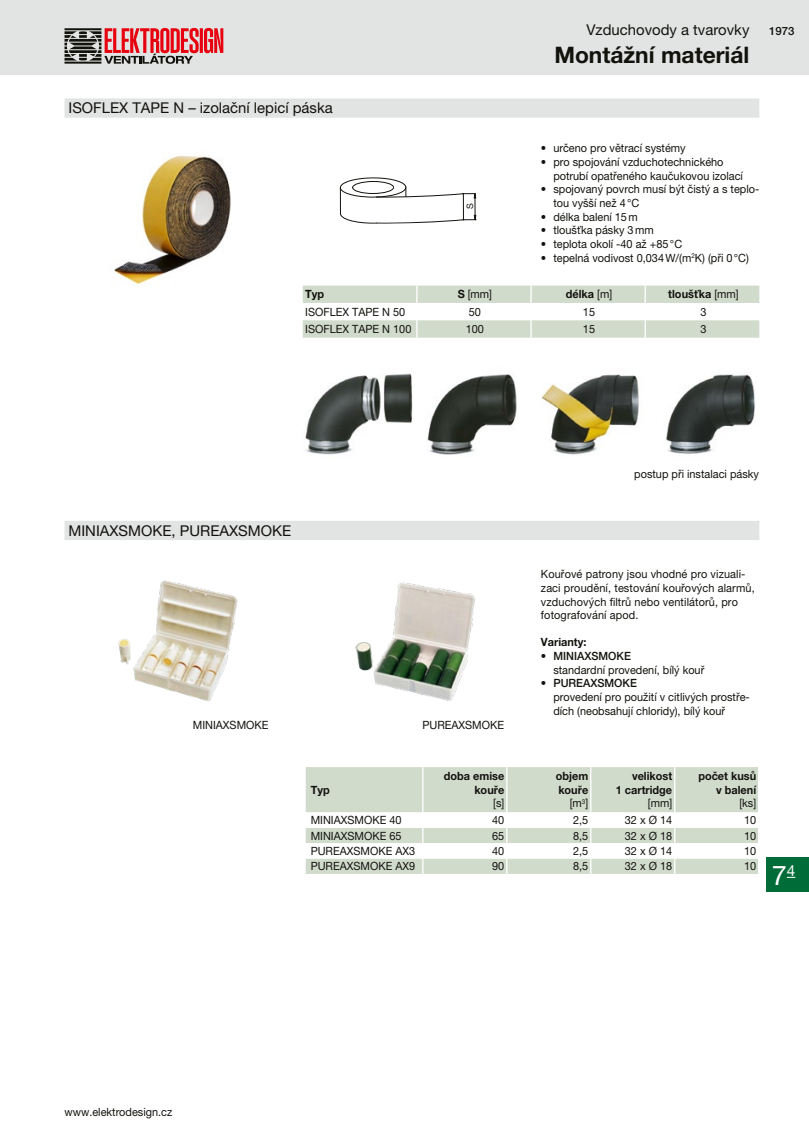
<style>
.page{position:relative;width:809px;height:1141px;background:#fff}
.page>*{position:absolute;margin:0;border:0;box-sizing:border-box;transform-origin:0 0}
.t1{font:27.12px "Helvetica Neue LT Pro";color:#fff}
.t2{font:700 22.75px "Helvetica Neue LT Pro";color:#12120d}
.t3{font:14.88px "Helvetica Neue LT Pro";color:#12120d}
.t4{font:11.38px/13.7px "Helvetica Neue LT Pro";color:#12120d;scale:.96 1}
.t5{font:700 11.38px/13.7px "Helvetica Neue LT Pro";color:#12120d;text-align:right;scale:.96 1}
.t6{font:500 11.38px "Helvetica Neue LT Pro";color:#12120d}
.t7{font:8.92px "Helvetica Neue LT Pro";color:#12120d}
.s1{font-weight:700}
.s2{font-weight:400}
.s3{font-weight:500}
</style>
<div class="page">
<div style="left:0;top:0;width:809px;height:74px;background:#e2e3e3"></div>
<div style="left:766px;top:858px;width:43px;height:34px;background:#006d38"></div>
<svg style="left:64px;top:28px;width:159px;height:36px"></svg>
<div style="left:64px;top:521px;width:695px;height:19px;background:#e2e3e3"></div>
<img style="left:114px;top:155px;width:117px;height:130px">
<div style="left:64px;top:98px;width:695px;height:20px;background:#e2e3e3"></div>
<svg style="left:339px;top:177px;width:137px;height:47px"></svg>
<img style="left:305px;top:373px;width:212px;height:82px">
<img style="left:541px;top:374px;width:214px;height:81px">
<svg style="left:303px;top:286px;width:456px;height:52px"></svg>
<img style="left:118px;top:580px;width:120px;height:122px">
<img style="left:355px;top:582px;width:120px;height:120px">
<div style="left:306px;top:767px;width:452px;height:45px;background:#d1dbcc"></div>
<hr style="left:422px;top:767px;width:1px;height:45px;background:#fff">
<hr style="left:506px;top:767px;width:1px;height:45px;background:#fff">
<hr style="left:590px;top:767px;width:1px;height:45px;background:#fff">
<hr style="left:674px;top:767px;width:1px;height:45px;background:#fff">
<svg style="left:306px;top:828px;width:452px;height:46px"></svg>
<h3 class="t3" style="left:68px;top:99px;width:266px">ISOFLEX TAPE N – izolační lepicí páska</h3>
<p class="t7" style="left:464px;top:209px;width:7px;rotate:-90deg">S</p>
<h3 class="t3" style="left:586px;top:21px;width:164px">Vzduchovody a tvarovky</h3>
<p class="t6" style="left:769px;top:25px;width:27px">1973</p>
<h2 class="t2" style="left:554px;top:41px;width:196px">Montážní materiál</h2>
<p class="t4" style="left:541px;top:141px;width:152px">• určeno pro větrací systémy</p>
<p class="t4" style="left:553px;top:155px;width:199px;text-indent:-12px">• pro spojování vzduchotechnického potrubí opatřeného kaučukovou izolací</p>
<p class="t4" style="left:553px;top:182px;width:216px;text-indent:-12px">• spojovaný povrch musí být čistý a s teplo&shy;tou vyšší než 4°C</p>
<p class="t4" style="left:541px;top:210px;width:102px">• délka balení 15m</p>
<p class="t4" style="left:541px;top:223px;width:119px">• tloušťka pásky 3mm</p>
<p class="t4" style="left:541px;top:237px;width:149px">• teplota okolí -40 až +85°C</p>
<p class="t4" style="left:541px;top:251px;width:218px">• tepelná vodivost 0,034W/(m<sup>2</sup>K) (při 0°C)</p>
<p class="t5" style="left:305px;top:287px;width:21px">Typ</p>
<p class="t4" style="left:457px;top:287px;width:37px"><span class="s1">S</span> [mm]</p>
<p class="t5" style="left:566px;top:287px;width:50px">délka <span class="s2">[m]</span></p>
<p class="t5" style="left:668px;top:287px;width:75px">tloušťka <span class="s2">[mm]</span></p>
<p class="t4" style="left:305px;top:305px;width:106px">ISOFLEX TAPE N 50</p>
<p class="t4" style="left:469px;top:305px;width:14px">50</p>
<p class="t4" style="left:583px;top:305px;width:14px">15</p>
<p class="t4" style="left:700px;top:305px;width:8px">3</p>
<p class="t4" style="left:305px;top:322px;width:112px">ISOFLEX TAPE N 100</p>
<p class="t4" style="left:466px;top:322px;width:20px">100</p>
<p class="t4" style="left:583px;top:322px;width:14px">15</p>
<p class="t4" style="left:700px;top:322px;width:8px">3</p>
<p class="t4" style="left:634px;top:467px;width:131px">postup při instalaci pásky</p>
<h3 class="t3" style="left:68px;top:522px;width:224px">MINIAXSMOKE, PUREAXSMOKE</h3>
<p class="t4" style="left:193px;top:718px;width:80px">MINIAXSMOKE</p>
<p class="t4" style="left:422px;top:718px;width:87px">PUREAXSMOKE</p>
<p class="t4" style="left:541px;top:567px;width:224px">Kouřové patrony jsou vhodné pro vizuali&shy;zaci proudění, testování kouřových alarmů, vzduchových filtrů nebo ventilátorů, pro fotografování apod.</p>
<p class="t5" style="left:541px;top:635px;width:49px">Varianty:</p>
<p class="t4" style="left:553px;top:649px;width:159px;text-indent:-12px">• <span class="s3">MINIAXSMOKE<br></span>standardní provedení, bílý kouř</p>
<p class="t4" style="left:553px;top:676px;width:206px;text-indent:-12px">• <span class="s3">PUREAXSMOKE<br></span>provedení pro použití v citlivých prostře&shy;dích (neobsahují chloridy), bílý kouř</p>
<p class="t5" style="left:311px;top:783px;width:21px">Typ</p>
<p class="t5" style="left:444px;top:769px;width:64px">doba emise kouře</p>
<p class="t4" style="left:493px;top:796px;width:13px">[s]</p>
<p class="t5" style="left:555px;top:769px;width:35px">objem kouře <span class="s2">[m</span><sup>3</sup><span class="s2">]</span></p>
<p class="t5" style="left:616px;top:769px;width:60px">velikost<br>1 cartridge</p>
<p class="t4" style="left:648px;top:796px;width:27px">[mm]</p>
<p class="t5" style="left:698px;top:769px;width:62px">počet kusů v balení</p>
<p class="t4" style="left:739px;top:796px;width:19px">[ks]</p>
<p class="t4" style="left:311px;top:813px;width:96px">MINIAXSMOKE 40</p>
<p class="t4" style="left:492px;top:813px;width:14px">40</p>
<p class="t4" style="left:573px;top:813px;width:17px">2,5</p>
<p class="t4" style="left:625px;top:813px;width:51px">32 x Ø 14</p>
<p class="t4" style="left:744px;top:813px;width:14px">10</p>
<p class="t4" style="left:311px;top:828px;width:96px">MINIAXSMOKE 65</p>
<p class="t4" style="left:492px;top:828px;width:14px">65</p>
<p class="t4" style="left:573px;top:828px;width:17px">8,5</p>
<p class="t4" style="left:625px;top:828px;width:51px">32 x Ø 18</p>
<p class="t4" style="left:744px;top:828px;width:14px">10</p>
<p class="t4" style="left:311px;top:844px;width:110px">PUREAXSMOKE AX3</p>
<p class="t4" style="left:492px;top:844px;width:14px">40</p>
<p class="t4" style="left:573px;top:844px;width:17px">2,5</p>
<p class="t4" style="left:625px;top:844px;width:51px">32 x Ø 14</p>
<p class="t4" style="left:744px;top:844px;width:14px">10</p>
<p class="t4" style="left:311px;top:859px;width:110px">PUREAXSMOKE AX9</p>
<p class="t4" style="left:492px;top:859px;width:14px">90</p>
<p class="t4" style="left:573px;top:859px;width:17px">8,5</p>
<p class="t4" style="left:625px;top:859px;width:51px">32 x Ø 18</p>
<p class="t4" style="left:744px;top:859px;width:14px">10</p>
<h1 class="t1" style="left:771px;top:859px;width:25px">7<sup>4</sup></h1>
<p class="t4" style="left:64px;top:1105px;width:114px">www.elektrodesign.cz</p>
</div>
